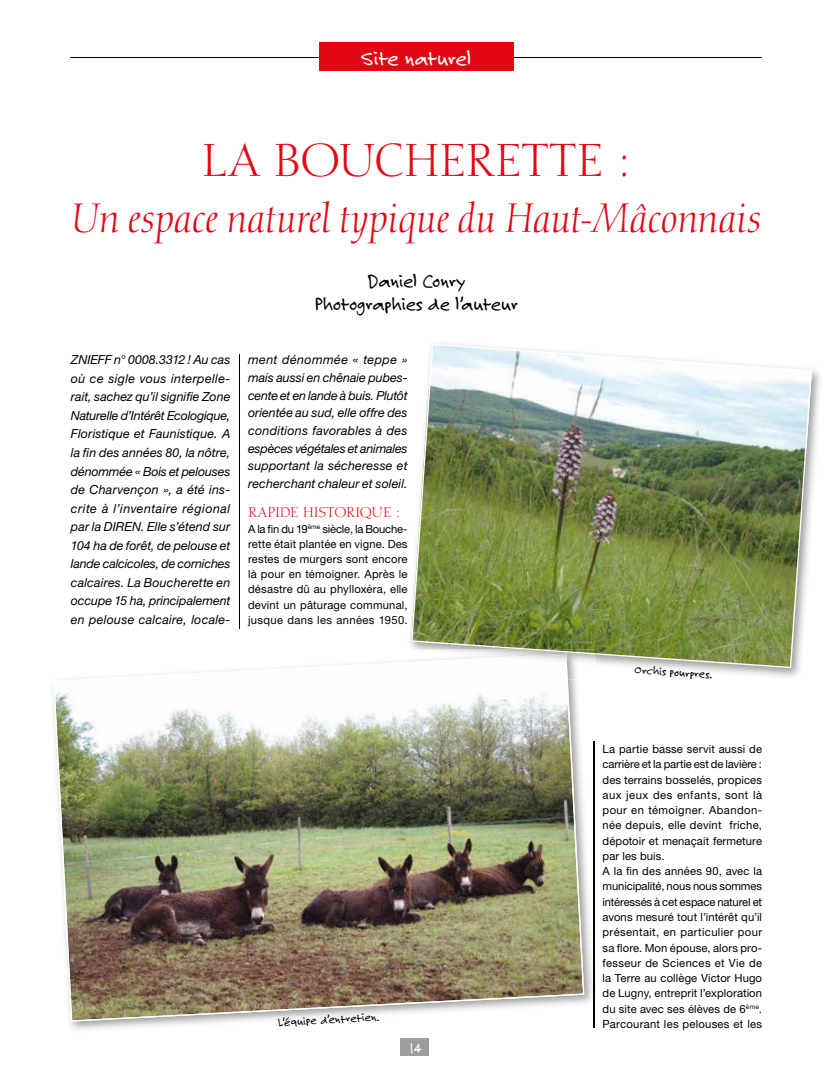
<style>
.page{position:relative;width:833px;height:1081px;background:#fff}
.page>*{position:absolute;margin:0;border:0;box-sizing:border-box;transform-origin:0 0}
.t1{font:45px "Calligraphic 810 BT";letter-spacing:-.025em;color:#e30613}
.t2{font:italic 40px "Calligraphic 810 BT";letter-spacing:-.015em;color:#e30613;scale:.95 1}
.t3{font:22.5px "Felt Tip Roman";letter-spacing:-.015em;color:#fff}
.t4{font:20px/22.5px "Felt Tip Roman";letter-spacing:-.01em;color:#000;text-align:center}
.t5{font:15px "Felt Tip Roman";color:#fff}
.t6{font:13.75px "Calligraphic 810 BT";letter-spacing:-.02em;color:#e30613}
.t7{font:italic 12.5px/18.5px "Helvetica Neue";letter-spacing:.01em;color:#000;text-align:justify}
.t8{font:12.5px "Felt Tip Roman";color:#000}
.t9{font:11.25px/15.2px "Helvetica Neue";letter-spacing:.01em;color:#000}
</style>
<div class="page">
<hr style="left:71px;top:57px;width:691px;height:1px;background:#000">
<div style="left:400px;top:1038px;width:29px;height:18px;background:#9d9d9c"></div>
<hr style="left:239px;top:354px;width:1px;height:274px;background:#000">
<div style="left:319px;top:43px;width:195px;height:28px;background:#e30613"></div>
<img style="left:52px;top:687px;width:543px;height:343px">
<img style="left:593px;top:742px;width:1px;height:286px">
<img style="left:53px;top:661px;width:531px;height:360px">
<img style="left:410px;top:343px;width:410px;height:334px">
<img style="left:410px;top:649px;width:186px;height:30px">
<img style="left:407px;top:654px;width:161px;height:25px">
<img style="left:411px;top:344px;width:401px;height:324px">
<h3 class="t3" style="left:361px;top:44px;width:112px">Site naturel</h3>
<h1 class="t1" style="left:202px;top:133px;width:431px">LA BOUCHERETTE :</h1>
<h2 class="t2" style="left:71px;top:193px;width:729px">Un espace naturel typique du Haut-Mâconnais</h2>
<h3 class="t4" style="left:315px;top:270px;width:205px">Daniel Conry<br>Photographies de l’auteur</h3>
<p class="t7" style="left:71px;top:350px;width:161px">ZNIEFF n° 0008.3312 ! Au cas où ce sigle vous interpelle&shy;rait, sachez qu’il signifie Zone Naturelle d’Intérêt Ecologique, Floristique et Faunistique. A la fin des années 80, la nôtre, dénommée « Bois et pelouses de Charvençon », a été ins&shy;crite à l’inventaire régional par la DIREN. Elle s’étend sur 104 ha de forêt, de pelouse et lande calcicoles, de corniches calcaires. La Boucherette en occupe 15 ha, principalement en pelouse calcaire, locale-</p>
<p class="t8" style="left:635px;top:661px;width:80px;rotate:4deg">Orchis pourpres.</p>
<p class="t7" style="left:248px;top:351px;width:161px;line-height:17.8px">ment dénommée « teppe » mais aussi en chênaie pubes&shy;cente et en lande à buis. Plutôt orientée au sud, elle offre des conditions favorables à des espèces végétales et animales supportant la sécheresse et recherchant chaleur et soleil.</p>
<p class="t6" style="left:248px;top:504px;width:153px">RAPIDE HISTORIQUE :</p>
<p class="t9" style="left:248px;top:521px;width:161px;text-align:justify">A la fin du 19<sup>ème</sup> siècle, la Bouche&shy;rette était plantée en vigne. Des restes de murgers sont encore là pour en témoigner. Après le désastre dû au phylloxéra, elle devint un pâturage communal, jusque dans les années 1950.</p>
<p class="t8" style="left:278px;top:1014px;width:103px;rotate:-3deg">L’équipe d’entretien.</p>
<h3 class="t5" style="left:408px;top:1039px;width:15px">14</h3>
<p class="t9" style="left:602px;top:741px;width:161px">La partie basse servit aussi de carrière et la partie est de lavière : des terrains bosselés, propices aux jeux des enfants, sont là pour en témoigner. Abandon&shy;née depuis, elle devint friche, dépotoir et menaçait fermeture par les buis.<br>A la fin des années 90, avec la municipalité, nous nous sommes intéressés à cet espace naturel et avons mesuré tout l’intérêt qu’il présentait, en particulier pour sa flore. Mon épouse, alors pro&shy;fesseur de Sciences et Vie de la Terre au collège Victor Hugo de Lugny, entreprit l’exploration du site avec ses élèves de 6<sup>ème</sup>.<br>Parcourant les pelouses et les</p>
</div>
